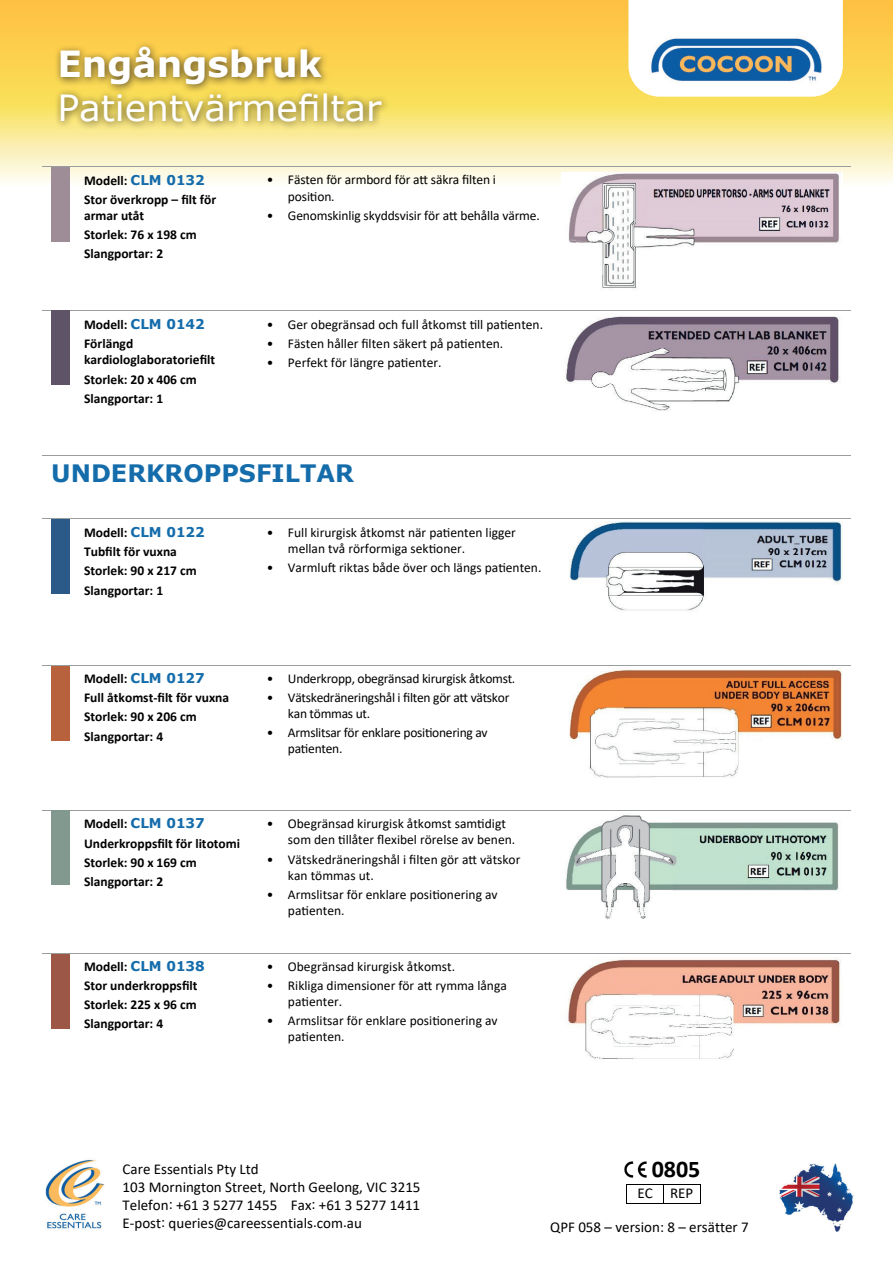
<style>
.page{position:relative;width:893px;height:1263px;background:#fff}
.page>*{position:absolute;margin:0;border:0;box-sizing:border-box;transform-origin:0 0}
.t1{font:36px "Verdana";color:#fff}
.t2{font:700 36px "Verdana";color:#fff}
.t3{font:700 24px "Verdana";color:#156cab}
.t4{font:700 24px "Calibri";color:#000}
.t5{font:15px/18px "Calibri";color:#000}
.t6{font:13.5px/16.2px "Calibri";color:#000}
.t7{font:700 13.5px/19.2px "Calibri";color:#000}
.t8{font:13.5px/16.2px "Calibri";letter-spacing:-.02em;color:#000}
.s1{font-family:"Verdana";color:#156cab}
</style>
<div class="page">
<img style="left:45px;top:1159px;width:60px;height:70px">
<img style="left:779px;top:1163px;width:75px;height:69px">
<img style="left:624px;top:1162px;width:23px;height:16px">
<hr style="left:627px;top:1183px;width:36px;height:1px;background:#000001">
<hr style="left:664px;top:1183px;width:36px;height:1px;background:#000001">
<svg style="left:626px;top:1184px;width:1px;height:20px"></svg>
<hr style="left:627px;top:1203px;width:36px;height:1px;background:#000001">
<svg style="left:663px;top:1184px;width:1px;height:20px"></svg>
<hr style="left:664px;top:1203px;width:36px;height:1px;background:#000001">
<svg style="left:700px;top:1184px;width:1px;height:20px"></svg>
<img style="left:0;top:0;width:893px;height:182px">
<svg style="left:628px;top:0;width:215px;height:97px"></svg>
<img style="left:645px;top:37px;width:180px;height:47px">
<div style="left:54px;top:41px;width:337px;height:90px;background:#231f20;opacity:.75"></div>
<hr style="left:43px;top:166px;width:808px;height:1px;background:#9a9d9e">
<hr style="left:43px;top:310px;width:808px;height:1px;background:#9a9d9e">
<hr style="left:43px;top:456px;width:808px;height:1px;background:#9a9d9e">
<hr style="left:43px;top:519px;width:808px;height:1px;background:#9a9d9e">
<hr style="left:43px;top:665px;width:808px;height:1px;background:#9a9d9e">
<hr style="left:43px;top:810px;width:808px;height:1px;background:#9a9d9e">
<hr style="left:43px;top:953px;width:808px;height:1px;background:#9a9d9e">
<img style="left:562px;top:172px;width:281px;height:117px">
<img style="left:565px;top:316px;width:275px;height:95px">
<img style="left:569px;top:521px;width:274px;height:90px">
<img style="left:569px;top:668px;width:274px;height:110px">
<img style="left:565px;top:815px;width:274px;height:104px">
<img style="left:568px;top:958px;width:273px;height:101px">
<div style="left:51px;top:167px;width:19px;height:74px;background:#9e8c97"></div>
<div style="left:51px;top:310px;width:19px;height:75px;background:#5f5368"></div>
<div style="left:51px;top:519px;width:19px;height:75px;background:#2b5a89"></div>
<div style="left:51px;top:666px;width:19px;height:74px;background:#b8613d"></div>
<div style="left:51px;top:811px;width:19px;height:74px;background:#829990"></div>
<div style="left:51px;top:954px;width:19px;height:74px;background:#9c5746"></div>
<h1 class="t2" style="left:57px;top:39px;width:266px">Engångsbruk</h1>
<h1 class="t1" style="left:57px;top:83px;width:326px">Patientvärmefiltar</h1>
<p class="t7" style="left:84px;top:170px;width:134px">Modell: <span class="s1">CLM 0132<br></span>Stor överkropp – filt för</p>
<p class="t7" style="left:84px;top:206px;width:114px">armar utåt<br>Storlek: 76 x 198 cm<br>Slangportar: 2</p>
<p class="t7" style="left:84px;top:315px;width:122px">Modell: <span class="s1">CLM 0142<br></span>Förlängd</p>
<p class="t7" style="left:84px;top:350px;width:133px">kardiologlaboratoriefilt<br>Storlek: 20 x 406 cm<br>Slangportar: 1</p>
<p class="t6" style="left:288px;top:171px;width:210px;text-indent:-21px">• Fästen för armbord för att säkra filten i position.</p>
<p class="t6" style="left:267px;top:207px;width:274px">• Genomskinlig skyddsvisir för att behålla värme.</p>
<p class="t6" style="left:267px;top:316px;width:278px">• Ger obegränsad och full åtkomst till patienten.</p>
<p class="t6" style="left:267px;top:335px;width:238px">• Fästen håller filten säkert på patienten.</p>
<p class="t6" style="left:267px;top:354px;width:176px">• Perfekt för längre patienter.</p>
<h2 class="t3" style="left:51px;top:456px;width:304px">UNDERKROPPSFILTAR</h2>
<p class="t7" style="left:84px;top:523px;width:122px">Modell: <span class="s1">CLM 0122<br></span>Tubfilt för vuxna<br>Storlek: 90 x 217 cm<br>Slangportar: 1</p>
<p class="t6" style="left:288px;top:524px;width:229px;text-indent:-21px">• Full kirurgisk åtkomst när patienten ligger mellan två rörformiga sektioner.</p>
<p class="t6" style="left:267px;top:559px;width:276px">• Varmluft riktas både över och längs patienten.</p>
<p class="t7" style="left:84px;top:669px;width:147px">Modell: <span class="s1">CLM 0127<br></span>Full åtkomst-filt för vuxna<br>Storlek: 90 x 206 cm<br>Slangportar: 4</p>
<p class="t7" style="left:84px;top:814px;width:158px">Modell: <span class="s1">CLM 0137<br></span>Underkroppsfilt för litotomi<br>Storlek: 90 x 169 cm<br>Slangportar: 2</p>
<p class="t7" style="left:84px;top:957px;width:122px">Modell: <span class="s1">CLM 0138<br></span>Stor underkroppsfilt<br>Storlek: 225 x 96 cm<br>Slangportar: 4</p>
<p class="t8" style="left:267px;top:670px;width:250px">• Underkropp, obegränsad kirurgisk åtkomst.</p>
<p class="t8" style="left:288px;top:689px;width:223px;text-indent:-21px">• Vätskedräneringshål i filten gör att vätskor kan tömmas ut.</p>
<p class="t8" style="left:288px;top:724px;width:201px;text-indent:-21px">• Armslitsar för enklare positionering av patienten.</p>
<p class="t6" style="left:288px;top:815px;width:229px;text-indent:-21px">• Obegränsad kirurgisk åtkomst samtidigt som den tillåter flexibel rörelse av benen.</p>
<p class="t6" style="left:288px;top:851px;width:234px;text-indent:-21px">• Vätskedräneringshål i filten gör att vätskor kan tömmas ut.</p>
<p class="t6" style="left:288px;top:886px;width:211px;text-indent:-21px">• Armslitsar för enklare positionering av patienten.</p>
<p class="t6" style="left:267px;top:958px;width:190px">• Obegränsad kirurgisk åtkomst.</p>
<p class="t6" style="left:288px;top:977px;width:220px;text-indent:-21px">• Rikliga dimensioner för att rymma långa patienter.</p>
<p class="t6" style="left:288px;top:1012px;width:211px;text-indent:-21px">• Armslitsar för enklare positionering av patienten.</p>
<p class="t5" style="left:123px;top:1160px;width:299px">Care Essentials Pty Ltd<br>103 Mornington Street, North Geelong, VIC 3215<br>Telefon: +61 3 5277 1455 Fax: +61 3 5277 1411<br>E-post: queries@careessentials.com.au</p>
<h2 class="t4" style="left:652px;top:1152px;width:50px">0805</h2>
<p class="t5" style="left:637px;top:1183px;width:57px">EC REP</p>
<p class="t5" style="left:550px;top:1218px;width:200px">QPF 058 – version: 8 – ersätter 7</p>
</div>
